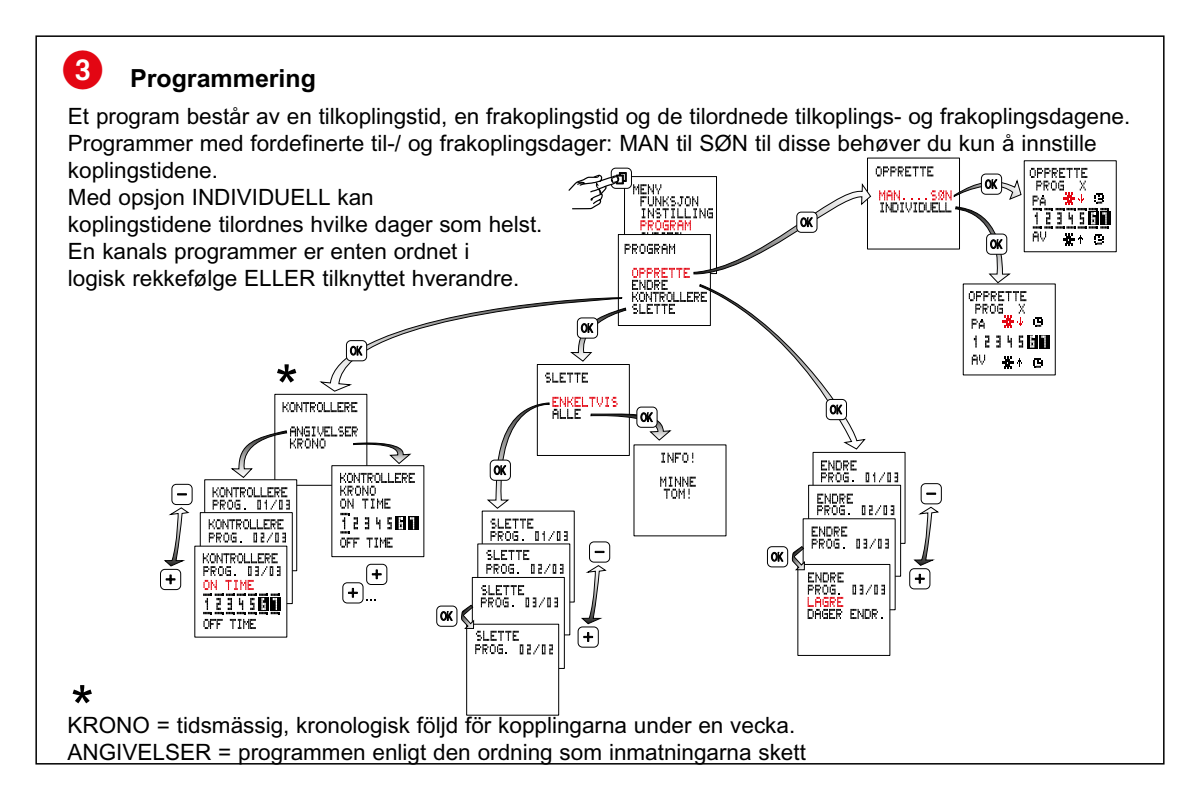
<style>
.page{position:relative;width:1200px;height:800px;background:#fff}
.page>*{position:absolute;margin:0;border:0;box-sizing:border-box;transform-origin:0 0}
.t1{font:60px "Arial";color:#000}
.t2{font:700 25px "Arial";color:#000}
.t3{font:22.5px/27px "Arial";color:#000}
</style>
<div class="page">
<svg style="left:164px;top:507px;width:25px;height:60px"></svg>
<div style="left:171px;top:484px;width:22px;height:21px;border:1px solid #000;border-radius:4px"></div>
<div style="left:160px;top:569px;width:21px;height:21px;border:1px solid #000;border-radius:4px"></div>
<svg style="left:166px;top:575px;width:9px;height:9px"></svg>
<div style="left:466px;top:624px;width:93px;height:92px;border:1px solid #000"></div>
<svg style="left:797px;top:654px;width:93px;height:2px"></svg>
<div style="left:1100px;top:211px;width:11px;height:14px;background:#000"></div>
<svg style="left:203px;top:166px;width:906px;height:488px"></svg>
<p class="t2" style="left:63px;top:63px;width:255px"><sup>3</sup> Programmering</p>
<p class="t3" style="left:68px;top:103px;width:1064px">Et program består av en tilkoplingstid, en frakoplingstid og de tilordnede tilkoplings- og frakoplingsdagene.<br>Programmer med fordefinerte til-/ og frakoplingsdager: MAN til SØN til disse behøver du kun å innstille koplingstidene.<br>Med opsjon INDIVIDUELL kan<br>koplingstidene tilordnes hvilke dager som helst.<br>En kanals programmer er enten ordnet i<br>logisk rekkefølge ELLER tilknyttet hverandre.</p>
<h1 class="t1" style="left:275px;top:353px;width:25px">*</h1>
<h1 class="t1" style="left:71px;top:673px;width:25px">*</h1>
<p class="t3" style="left:68px;top:739px;width:740px">ANGIVELSER = programmen enligt den ordning som inmatningarna skett</p>
<p class="t3" style="left:68px;top:712px;width:729px">KRONO = tidsmässig, kronologisk följd för kopplingarna under en vecka.</p>
</div>
